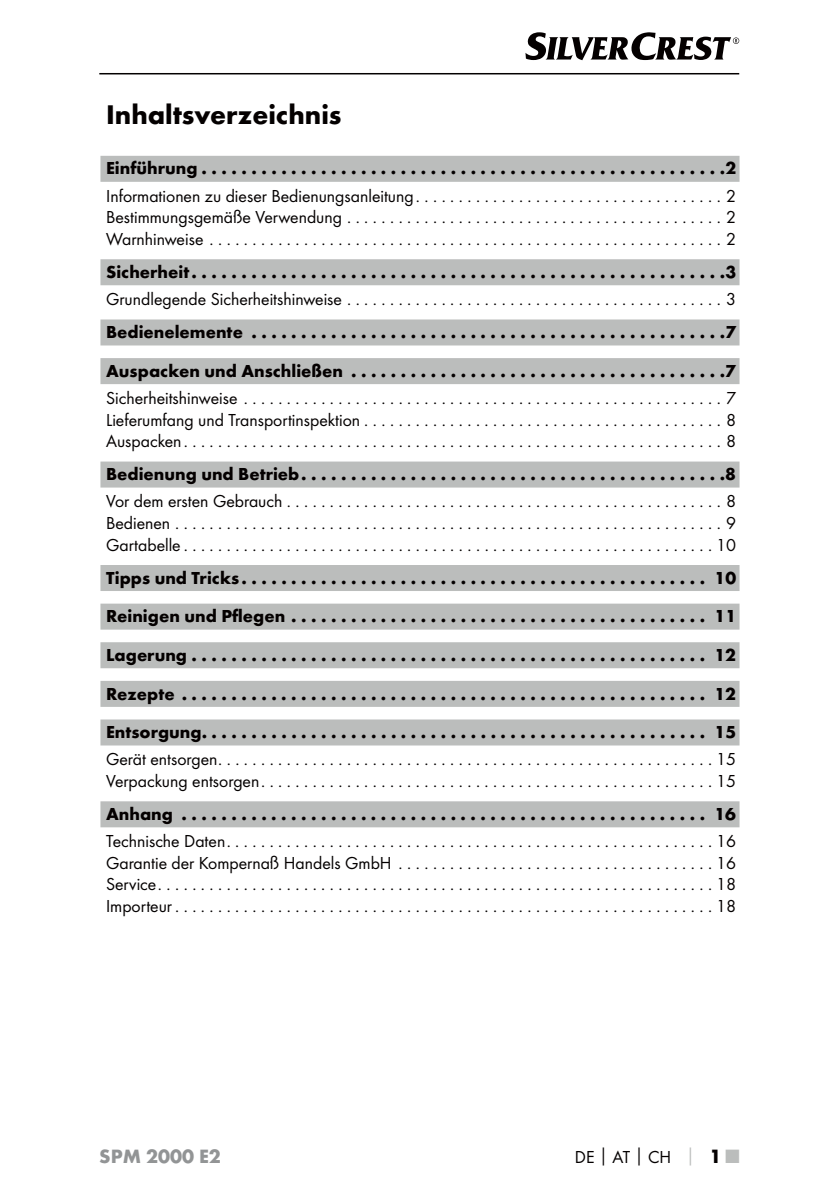
<style>
.page{position:relative;width:840px;height:1191px;background:#fff}
.page>*{position:absolute;margin:0;border:0;box-sizing:border-box;transform-origin:0 0}
.t1{font:700 28px "Futura";color:#040000}
.t2{font:700 20px "Futura";color:#929495}
.t3{font:18px/21.6px "Futura Boo";color:#040000;text-align:justify}
.t4{font:700 18px/38.6px "Futura";color:#040000}
.s1{font-family:"Futura";font-weight:700;color:#bbbdbc}
.s2{font-family:"Futura";font-weight:700;font-size:20px}
.s3{font-family:"Futura";font-weight:700;font-size:20px;color:#bbbdbc}
</style>
<div class="page">
<hr style="left:99px;top:73px;width:639px;height:1px;background:#040000">
<svg style="left:525px;top:32px;width:213px;height:28px"></svg>
<div style="left:100px;top:156px;width:639px;height:26px;background:#bbbdbc"></div>
<div style="left:100px;top:259px;width:639px;height:26px;background:#bbbdbc"></div>
<div style="left:100px;top:319px;width:639px;height:26px;background:#bbbdbc"></div>
<div style="left:100px;top:358px;width:639px;height:26px;background:#bbbdbc"></div>
<div style="left:100px;top:461px;width:639px;height:26px;background:#bbbdbc"></div>
<div style="left:100px;top:565px;width:639px;height:26px;background:#bbbdbc"></div>
<div style="left:100px;top:603px;width:639px;height:26px;background:#bbbdbc"></div>
<div style="left:100px;top:642px;width:639px;height:26px;background:#bbbdbc"></div>
<div style="left:100px;top:681px;width:639px;height:26px;background:#bbbdbc"></div>
<div style="left:100px;top:719px;width:639px;height:26px;background:#bbbdbc"></div>
<div style="left:100px;top:801px;width:639px;height:26px;background:#bbbdbc"></div>
<h1 class="t1" style="left:106px;top:104px;width:237px">Inhaltsverzeichnis</h1>
<p class="t4" style="left:106px;top:151px;width:631px">Einführung .....................................................2</p>
<p class="t3" style="left:106px;top:186px;width:631px">Informationen zu dieser Bedienungsanleitung .................................... 2<br>Bestimmungsgemäße Verwendung ............................................2<br>Warnhinweise ............................................................2</p>
<p class="t4" style="left:106px;top:254px;width:631px">Sicherheit ......................................................3</p>
<p class="t3" style="left:106px;top:289px;width:631px">Grundlegende Sicherheitshinweise ............................................3</p>
<p class="t4" style="left:106px;top:314px;width:631px">Bedienelemente ................................................7<br>Auspacken und Anschließen ......................................7</p>
<p class="t3" style="left:106px;top:388px;width:631px">Sicherheitshinweise ........................................................7<br>Lieferumfang und Transportinspektion ..........................................8<br>Auspacken ...............................................................8</p>
<p class="t4" style="left:106px;top:456px;width:631px">Bedienung und Betrieb ...........................................8</p>
<p class="t3" style="left:106px;top:491px;width:631px">Vor dem ersten Gebrauch ...................................................8<br>Bedienen ................................................................9<br>Gartabelle ..............................................................10</p>
<p class="t4" style="left:106px;top:560px;width:631px;text-align:justify">Tipps und Tricks ............................................... 10<br>Reinigen und Pflegen .......................................... 11<br>Lagerung .................................................... 12<br>Rezepte ..................................................... 12<br>Entsorgung. . . . . . . . . . . . . . . . . . . . . . . . . . . . . . . . . . . . . . . . . . . . . . . . . . . 15</p>
<p class="t3" style="left:106px;top:749px;width:631px">Gerät entsorgen ..........................................................15<br>Verpackung entsorgen .....................................................15</p>
<p class="t4" style="left:106px;top:796px;width:631px">Anhang ..................................................... 16</p>
<p class="t3" style="left:106px;top:831px;width:631px">Technische Daten .........................................................16<br>Garantie der Kompernaß Handels GmbH .....................................16<br>Service .................................................................18<br>Importeur ...............................................................18</p>
<p class="t2" style="left:99px;top:1148px;width:123px">SPM 2000 E2</p>
<p class="t3" style="left:574px;top:1146px;width:166px">DE│AT│CH <span class="s1">│</span> <span class="s2">1</span> <span class="s3">■</span></p>
</div>
